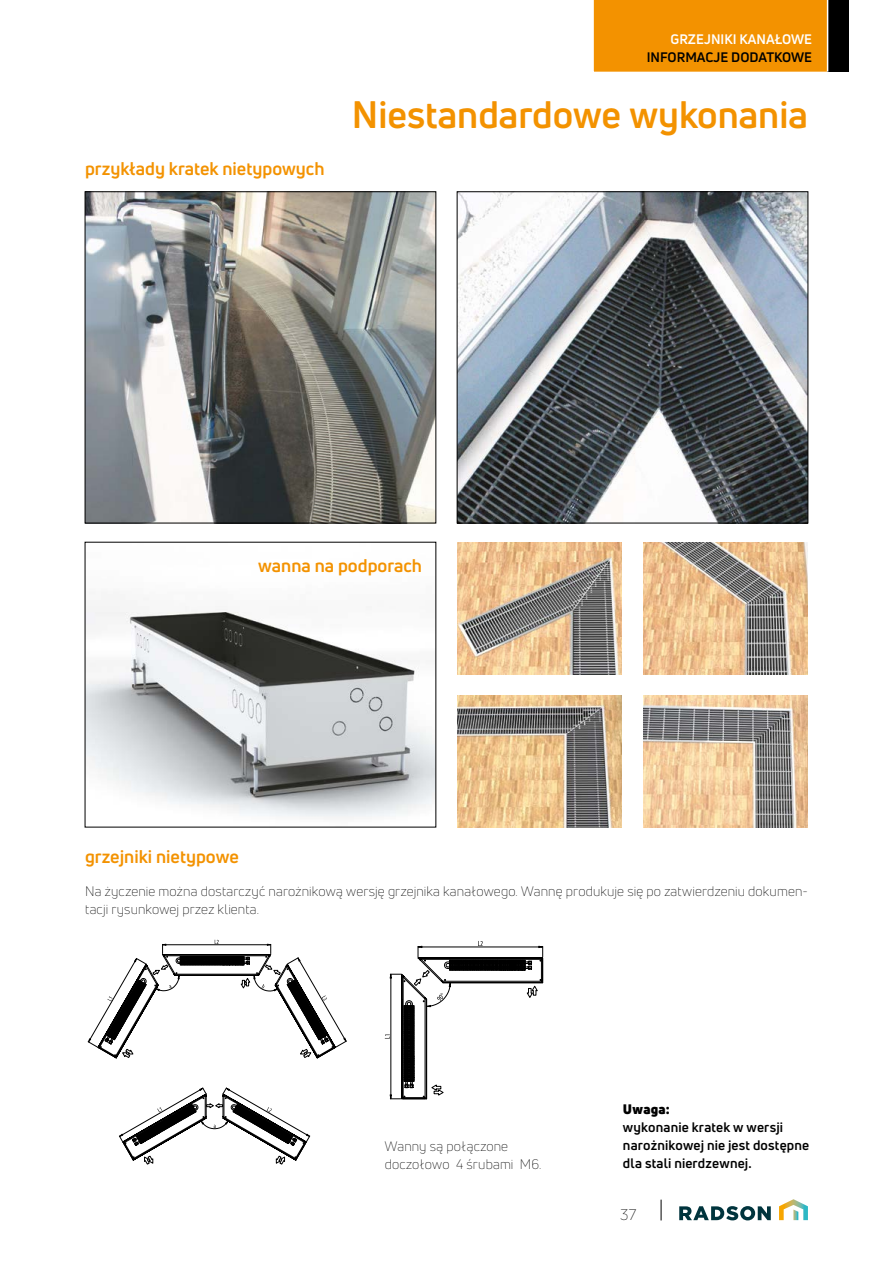
<style>
.page{position:relative;width:893px;height:1263px;background:#fff}
.page>*{position:absolute;margin:0;border:0;box-sizing:border-box;transform-origin:0 0}
.t1{font:700 37.5px "Uni Neue";color:#f39200}
.t2{font:700 18px "Uni Neue";color:#f39200}
.t3{font:300 15px "Uni Neue";color:#000}
.t4{font:300 13.5px/18px "Uni Neue";letter-spacing:.01em;color:#000}
.t5{font:700 13.5px/18px "Uni Neue";letter-spacing:.01em;color:#000}
.t6{font:700 13.5px "Uni Neue";color:#fff}
.t7{font:900 13.5px "Uni Neue";letter-spacing:.015em;color:#000}
</style>
<div class="page">
<svg style="left:779px;top:1199px;width:29px;height:21px"></svg>
<svg style="left:679px;top:1206px;width:92px;height:14px"></svg>
<svg style="left:661px;top:1199px;width:1px;height:21px"></svg>
<div style="left:593px;top:0;width:234px;height:72px;background:#f39200"></div>
<div style="left:828px;top:0;width:21px;height:72px;background:#000"></div>
<img style="left:457px;top:695px;width:165px;height:132px">
<img style="left:457px;top:542px;width:165px;height:132px">
<img style="left:643px;top:542px;width:165px;height:132px">
<img style="left:643px;top:695px;width:165px;height:132px">
<svg style="left:87px;top:940px;width:260px;height:225px"></svg>
<svg style="left:385px;top:941px;width:159px;height:159px"></svg>
<img style="left:459px;top:194px;width:347px;height:327px">
<div style="left:457px;top:192px;width:351px;height:331px;border:1px solid #000"></div>
<img style="left:87px;top:194px;width:347px;height:327px">
<div style="left:85px;top:192px;width:351px;height:331px;border:1px solid #000"></div>
<img style="left:87px;top:606px;width:347px;height:212px">
<h2 class="t2" style="left:85px;top:157px;width:241px">przykłady kratek nietypowych</h2>
<p class="t6" style="left:670px;top:31px;width:143px">GRZEJNIKI KANAŁOWE</p>
<p class="t5" style="left:647px;top:48px;width:167px">INFORMACJE DODATKOWE</p>
<h1 class="t1" style="left:352px;top:91px;width:457px">Niestandardowe wykonania</h1>
<h2 class="t2" style="left:258px;top:554px;width:165px">wanna na podporach</h2>
<h2 class="t2" style="left:85px;top:845px;width:155px">grzejniki nietypowe</h2>
<p class="t4" style="left:85px;top:882px;width:724px">Na życzenie można dostarczyć narożnikową wersję grzejnika kanałowego. Wannę produkuje się po zatwierdzeniu dokumen&shy;tacji rysunkowej przez klienta.</p>
<p class="t4" style="left:385px;top:1137px;width:158px">Wanny są połączone doczołowo 4 śrubami M6.</p>
<p class="t7" style="left:623px;top:1099px;width:48px">Uwaga:</p>
<p class="t5" style="left:623px;top:1118px;width:188px">wykonanie kratek w wersji narożnikowej nie jest dostępne dla stali nierdzewnej.</p>
<p class="t3" style="left:620px;top:1206px;width:18px">37</p>
</div>
